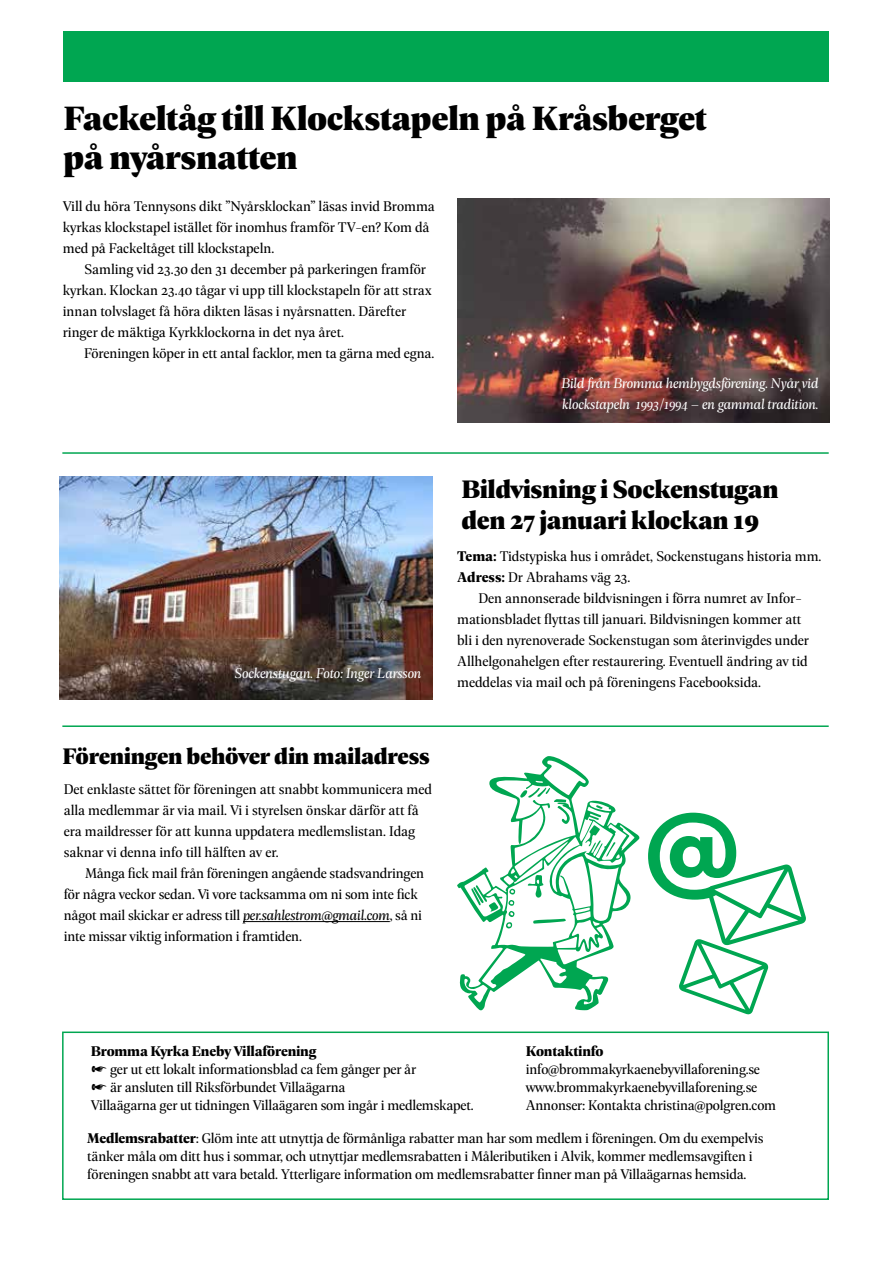
<style>
.page{position:relative;width:893px;height:1263px;background:#fff}
.page>*{position:absolute;margin:0;border:0;box-sizing:border-box;transform-origin:0 0}
.t1{font:900 36px/39px "Geller Headline";letter-spacing:-.01em;color:#000}
.t2{font:900 27px/31.5px "Geller Headline";letter-spacing:-.01em;color:#000}
.t3{font:900 24px "Geller Headline";letter-spacing:-.01em;color:#000}
.t4{font:15px/21px "Geller Headline";color:#000}
.t5{font:italic 15px/21px "Geller Headline";letter-spacing:-.01em;color:#fff}
.t6{font:700 15px "Geller Headline";letter-spacing:-.01em;color:#000}
.s1{font-style:italic}
.s2{font-weight:700}
.s3{font-weight:900}
</style>
<div class="page">
<div style="left:63px;top:31px;width:766px;height:50px;background:#00a651"></div>
<hr style="left:62px;top:452px;width:767px;height:2px;background:#00a651">
<hr style="left:62px;top:725px;width:767px;height:2px;background:#00a651">
<div style="left:62px;top:1031px;width:767px;height:169px;background:#fff;border:2px solid #00a651"></div>
<hr style="left:243px;top:921px;width:147px;height:1px;background:#000">
<img style="left:457px;top:199px;width:372px;height:223px">
<img style="left:60px;top:476px;width:372px;height:223px">
<svg style="left:457px;top:756px;width:183px;height:255px"></svg>
<svg style="left:648px;top:813px;width:158px;height:201px"></svg>
<h1 class="t1" style="left:63px;top:97px;width:645px">Fackeltåg till Klockstapeln på Kråsberget på nyårsnatten</h1>
<p class="t4" style="left:63px;top:196px;width:373px">Vill du höra Tennysons dikt ”Nyårsklockan” läsas invid Bromma kyrkas klockstapel istället för inomhus framför TV-en? Kom då med på Fackeltåget till klockstapeln.</p>
<p class="t4" style="left:63px;top:259px;width:370px;text-indent:21px">Samling vid 23.30 den 31 december på parkeringen framför kyrkan. Klockan 23.40 tågar vi upp till klockstapeln för att strax innan tolvslaget få höra dikten läsas i nyårsnatten. Därefter ringer de mäktiga Kyrkklockorna in det nya året.</p>
<p class="t4" style="left:84px;top:343px;width:352px">Föreningen köper in ett antal facklor, men ta gärna med egna.</p>
<p class="t5" style="left:561px;top:372px;width:259px">Bild från Bromma hembygdsförening. Nyår vid klockstapeln 1993/1994 – en gammal tradition.</p>
<p class="t5" style="left:235px;top:662px;width:188px">Sockenstugan. Foto: Inger Larsson</p>
<h3 class="t3" style="left:62px;top:739px;width:369px">Föreningen behöver din mailadress</h3>
<p class="t4" style="left:64px;top:778px;width:370px">Det enklaste sättet för föreningen att snabbt kommunicera med alla medlemmar är via mail. Vi i styrelsen önskar därför att få era maildresser för att kunna uppdatera medlemslistan. Idag saknar vi denna info till hälften av er.</p>
<p class="t4" style="left:64px;top:862px;width:362px;text-indent:21px">Många fick mail från föreningen angående stadsvandringen för några veckor sedan. Vi vore tacksamma om ni som inte fick något mail skickar er adress till <span class="s1">per.sahlestrom@gmail.com</span>, så ni inte missar viktig information i framtiden.</p>
<h2 class="t2" style="left:461px;top:471px;width:319px">Bildvisning i Sockenstugan den 27 januari klockan 19</h2>
<p class="t4" style="left:457px;top:545px;width:366px"><span class="s2">Tema:</span> Tidstypiska hus i området, Sockenstugans historia mm.<br><span class="s2">Adress:</span> Dr Abrahams väg 23.</p>
<p class="t4" style="left:457px;top:587px;width:353px;text-indent:21px">Den annonserade bildvisningen i förra numret av Infor&shy;mationsbladet flyttas till januari. Bildvisningen kommer att bli i den nyrenoverade Sockenstugan som återinvigdes under Allhelgonahelgen efter restaurering. Eventuell ändring av tid meddelas via mail och på föreningens Facebooksida.</p>
<p class="t4" style="left:91px;top:1042px;width:384px;line-height:18px"><span class="s2">Bromma Kyrka Eneby Villaförening<br></span><span class="s3">☛</span> ger ut ett lokalt informationsblad ca fem gånger per år<br><span class="s3">☛</span> är ansluten till Riksförbundet Villaägarna<br>Villaägarna ger ut tidningen Villaägaren som ingår i medlemskapet.</p>
<p class="t4" style="left:87px;top:1129px;width:678px;line-height:18px"><span class="s2">Medlemsrabatter</span>: Glöm inte att utnyttja de förmånliga rabatter man har som medlem i föreningen. Om du exempelvis tänker måla om ditt hus i sommar, och utnyttjar medlemsrabatten i Måleributiken i Alvik, kommer medlemsavgiften i föreningen snabbt att vara betald. Ytterligare information om medlemsrabatter finner man på Villaägarnas hemsida.</p>
<p class="t6" style="left:526px;top:1041px;width:79px">Kontaktinfo</p>
<p class="t4" style="left:526px;top:1060px;width:252px;line-height:18px">info@brommakyrkaenebyvillaforening.se www.brommakyrkaenebyvillaforening.se<br>Annonser: Kontakta christina@polgren.com</p>
</div>
